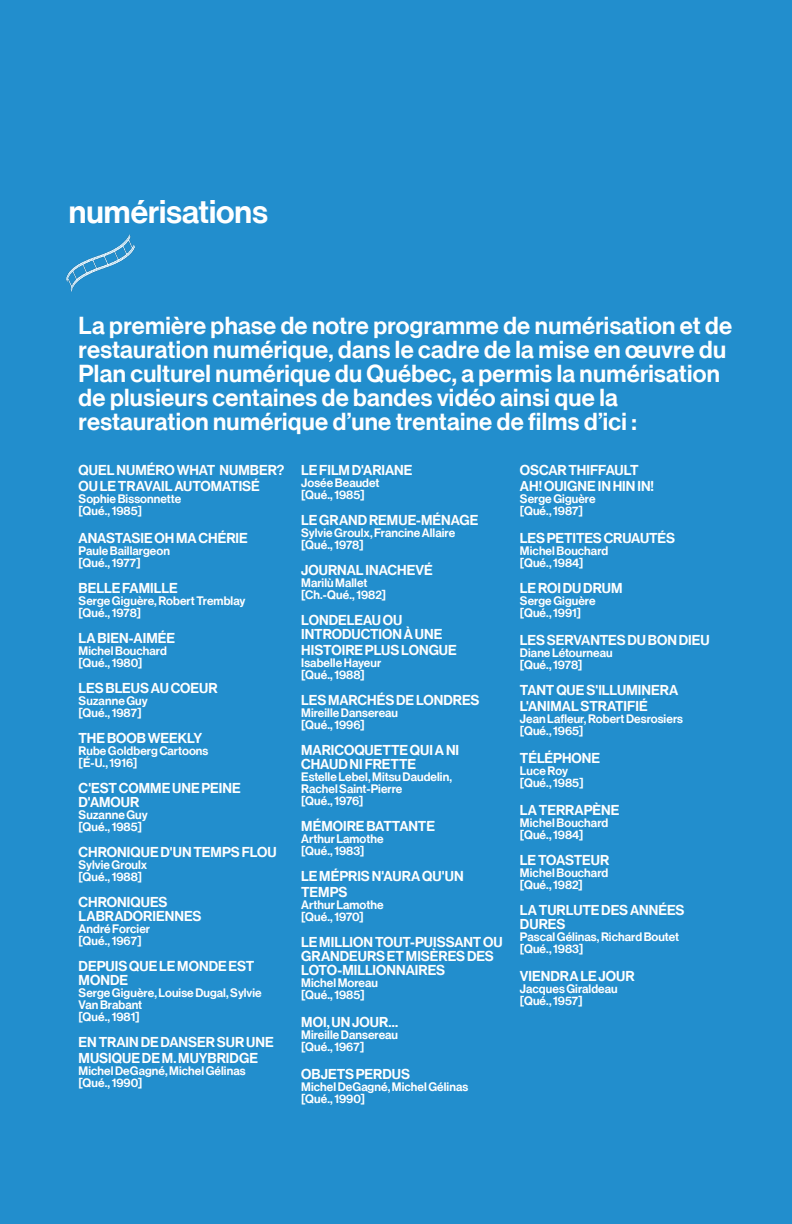
<style>
.page{position:relative;width:792px;height:1224px;background:#228ecd}
.page>*{position:absolute;margin:0;border:0;box-sizing:border-box;transform-origin:0 0}
.Tableau_1_0__p_17{font:500 32px "Neue Haas CQ Pro 65";color:#fff}
.Tableau_1_0__p_17-2{font:500 24px/24px "Neue Haas CQ Pro 65";letter-spacing:.015em;color:#fff}
.t1{font:500 14px/16px "Neue Haas CQ Pro 65";color:#fff}
.t2{font:500 12px/12px "Neue Haas CQ Pro 65";letter-spacing:.005em;color:#fff}
</style>
<div class="page">
<img style="left:66px;top:234px;width:69px;height:58px">
<p class="Tableau_1_0__p_17" style="left:69px;top:194px;width:201px">numérisations</p>
<p class="Tableau_1_0__p_17-2" style="left:79px;top:314px;width:655px">La première phase de notre programme de numérisation et de restauration numérique, dans le cadre de la mise en œuvre du Plan culturel numérique du Québec, a permis la numérisation de plusieurs centaines de bandes vidéo ainsi que la restauration numérique d’une trentaine de films d’ici :</p>
<p class="t1" style="left:520px;top:462px;width:136px">OSCAR THIFFAULT<br>AH! OUIGNE IN HIN IN!</p>
<p class="t2" style="left:520px;top:493px;width:77px">Serge Giguère</p>
<p class="t2" style="left:520px;top:505px;width:65px">[Qué., 1987]</p>
<p class="t1" style="left:520px;top:530px;width:157px">LES PETITES CRUAUTÉS</p>
<p class="t2" style="left:520px;top:545px;width:90px">Michel Bouchard</p>
<p class="t2" style="left:520px;top:557px;width:65px">[Qué., 1984]</p>
<p class="t1" style="left:520px;top:580px;width:104px">LE ROI DU DRUM</p>
<p class="t2" style="left:520px;top:595px;width:77px">Serge Giguère</p>
<p class="t2" style="left:520px;top:607px;width:63px">[Qué., 1991]</p>
<p class="t1" style="left:520px;top:632px;width:191px">LES SERVANTES DU BON DIEU</p>
<p class="t2" style="left:520px;top:647px;width:94px">Diane Létourneau</p>
<p class="t2" style="left:520px;top:659px;width:64px">[Qué., 1978]</p>
<p class="t1" style="left:520px;top:682px;width:160px">TANT QUE S'ILLUMINERA<br>L'ANIMAL STRATIFIÉ</p>
<p class="t2" style="left:520px;top:713px;width:165px">Jean Lafleur, Robert Desrosiers</p>
<p class="t2" style="left:520px;top:725px;width:65px">[Qué., 1965]</p>
<p class="t1" style="left:520px;top:750px;width:82px">TÉLÉPHONE</p>
<p class="t2" style="left:520px;top:765px;width:50px">Luce Roy</p>
<p class="t2" style="left:520px;top:777px;width:65px">[Qué., 1985]</p>
<p class="t1" style="left:520px;top:802px;width:101px">LA TERRAPÈNE</p>
<p class="t2" style="left:520px;top:817px;width:90px">Michel Bouchard</p>
<p class="t2" style="left:520px;top:829px;width:65px">[Qué., 1984]</p>
<p class="t1" style="left:520px;top:852px;width:91px">LE TOASTEUR</p>
<p class="t2" style="left:520px;top:867px;width:90px">Michel Bouchard</p>
<p class="t2" style="left:520px;top:879px;width:64px">[Qué., 1982]</p>
<p class="t1" style="left:520px;top:902px;width:166px">LA TURLUTE DES ANNÉES</p>
<p class="t1" style="left:520px;top:916px;width:47px">DURES</p>
<p class="t2" style="left:520px;top:931px;width:161px">Pascal Gélinas, Richard Boutet</p>
<p class="t2" style="left:520px;top:943px;width:65px">[Qué., 1983]</p>
<p class="t1" style="left:520px;top:968px;width:116px">VIENDRA LE JOUR</p>
<p class="t2" style="left:520px;top:983px;width:99px">Jacques Giraldeau</p>
<p class="t2" style="left:520px;top:995px;width:64px">[Qué., 1957]</p>
<p class="t1" style="left:79px;top:462px;width:207px">QUEL NUMÉRO WHAT NUMBER?<br>OU LE TRAVAIL AUTOMATISÉ</p>
<p class="t2" style="left:79px;top:493px;width:104px">Sophie Bissonnette</p>
<p class="t2" style="left:79px;top:505px;width:65px">[Qué., 1985]</p>
<p class="t1" style="left:79px;top:530px;width:171px">ANASTASIE OH MA CHÉRIE</p>
<p class="t2" style="left:79px;top:545px;width:93px">Paule Baillargeon [Qué., 1977]</p>
<p class="t1" style="left:79px;top:580px;width:101px">BELLE FAMILLE</p>
<p class="t2" style="left:79px;top:595px;width:168px">Serge Giguère, Robert Tremblay</p>
<p class="t2" style="left:79px;top:607px;width:64px">[Qué., 1978]</p>
<p class="t1" style="left:79px;top:630px;width:98px">LA BIEN-AIMÉE</p>
<p class="t2" style="left:79px;top:645px;width:90px">Michel Bouchard</p>
<p class="t2" style="left:79px;top:657px;width:65px">[Qué., 1980]</p>
<p class="t1" style="left:79px;top:680px;width:141px">LES BLEUS AU COEUR</p>
<p class="t2" style="left:79px;top:695px;width:71px">Suzanne Guy</p>
<p class="t2" style="left:79px;top:707px;width:65px">[Qué., 1987]</p>
<p class="t1" style="left:79px;top:730px;width:125px">THE BOOB WEEKLY</p>
<p class="t2" style="left:79px;top:745px;width:131px">Rube Goldberg Cartoons</p>
<p class="t2" style="left:79px;top:757px;width:60px">[É-U., 1916]</p>
<p class="t1" style="left:79px;top:781px;width:164px;line-height:14px">C'EST COMME UNE PEINE<br>D'AMOUR</p>
<p class="t2" style="left:79px;top:809px;width:71px">Suzanne Guy</p>
<p class="t2" style="left:79px;top:821px;width:65px">[Qué., 1985]</p>
<p class="t1" style="left:79px;top:844px;width:200px">CHRONIQUE D'UN TEMPS FLOU</p>
<p class="t2" style="left:79px;top:859px;width:70px">Sylvie Groulx</p>
<p class="t2" style="left:79px;top:871px;width:65px">[Qué., 1988]</p>
<p class="t1" style="left:79px;top:894px;width:90px">CHRONIQUES</p>
<p class="t1" style="left:79px;top:908px;width:124px">LABRADORIENNES</p>
<p class="t2" style="left:79px;top:923px;width:73px">André Forcier</p>
<p class="t2" style="left:79px;top:935px;width:65px">[Qué., 1967]</p>
<p class="t1" style="left:79px;top:959px;width:177px;line-height:14px">DEPUIS QUE LE MONDE EST<br>MONDE</p>
<p class="t2" style="left:79px;top:987px;width:185px">Serge Giguère, Louise Dugal, Sylvie<br>Van Brabant</p>
<p class="t2" style="left:79px;top:1011px;width:63px">[Qué., 1981]</p>
<p class="t1" style="left:79px;top:1034px;width:197px">EN TRAIN DE DANSER SUR UNE<br>MUSIQUE DE M. MUYBRIDGE</p>
<p class="t2" style="left:79px;top:1065px;width:168px">Michel DeGagné, Michel Gélinas</p>
<p class="t2" style="left:79px;top:1077px;width:65px">[Qué., 1990]</p>
<p class="t1" style="left:301px;top:462px;width:113px">LE FILM D'ARIANE</p>
<p class="t2" style="left:301px;top:477px;width:80px">Josée Beaudet</p>
<p class="t2" style="left:301px;top:489px;width:65px">[Qué., 1985]</p>
<p class="t1" style="left:301px;top:512px;width:179px">LE GRAND REMUE-MÉNAGE</p>
<p class="t2" style="left:301px;top:527px;width:156px">Sylvie Groulx, Francine Allaire</p>
<p class="t2" style="left:301px;top:539px;width:64px">[Qué., 1978]</p>
<p class="t1" style="left:301px;top:562px;width:133px">JOURNAL INACHEVÉ</p>
<p class="t2" style="left:301px;top:577px;width:68px">Marilù Mallet</p>
<p class="t2" style="left:301px;top:589px;width:86px">[Ch.-Qué., 1982]</p>
<p class="t1" style="left:301px;top:613px;width:143px;line-height:14px">LONDELEAU OU<br>INTRODUCTION À UNE</p>
<p class="t1" style="left:301px;top:642px;width:157px">HISTOIRE PLUS LONGUE</p>
<p class="t2" style="left:301px;top:657px;width:82px">Isabelle Hayeur</p>
<p class="t2" style="left:301px;top:669px;width:65px">[Qué., 1988]</p>
<p class="t1" style="left:301px;top:692px;width:180px">LES MARCHÉS DE LONDRES</p>
<p class="t2" style="left:301px;top:707px;width:98px">Mireille Dansereau</p>
<p class="t2" style="left:301px;top:719px;width:65px">[Qué., 1996]</p>
<p class="t1" style="left:301px;top:743px;width:160px;line-height:14px">MARICOQUETTE QUI A NI<br>CHAUD NI FRETTE</p>
<p class="t2" style="left:301px;top:771px;width:152px">Estelle Lebel, Mitsu Daudelin,</p>
<p class="t2" style="left:301px;top:783px;width:103px">Rachel Saint-Pierre</p>
<p class="t2" style="left:301px;top:795px;width:64px">[Qué., 1976]</p>
<p class="t1" style="left:301px;top:818px;width:135px">MÉMOIRE BATTANTE</p>
<p class="t2" style="left:301px;top:833px;width:84px">Arthur Lamothe</p>
<p class="t2" style="left:301px;top:845px;width:65px">[Qué., 1983]</p>
<p class="t1" style="left:301px;top:868px;width:164px">LE MÉPRIS N'AURA QU'UN<br>TEMPS</p>
<p class="t2" style="left:301px;top:899px;width:84px">Arthur Lamothe</p>
<p class="t2" style="left:301px;top:911px;width:64px">[Qué., 1970]</p>
<p class="t1" style="left:301px;top:934px;width:203px">LE MILLION TOUT-PUISSANT OU</p>
<p class="t1" style="left:301px;top:949px;width:194px;line-height:14px">GRANDEURS ET MISÈRES DES<br>LOTO-MILLIONNAIRES</p>
<p class="t2" style="left:301px;top:977px;width:78px">Michel Moreau</p>
<p class="t2" style="left:301px;top:989px;width:65px">[Qué., 1985]</p>
<p class="t1" style="left:301px;top:1014px;width:98px">MOI, UN JOUR...</p>
<p class="t2" style="left:301px;top:1029px;width:98px">Mireille Dansereau</p>
<p class="t2" style="left:301px;top:1041px;width:65px">[Qué., 1967]</p>
<p class="t1" style="left:301px;top:1066px;width:110px">OBJETS PERDUS</p>
<p class="t2" style="left:301px;top:1081px;width:168px">Michel DeGagné, Michel Gélinas</p>
<p class="t2" style="left:301px;top:1093px;width:65px">[Qué., 1990]</p>
</div>
